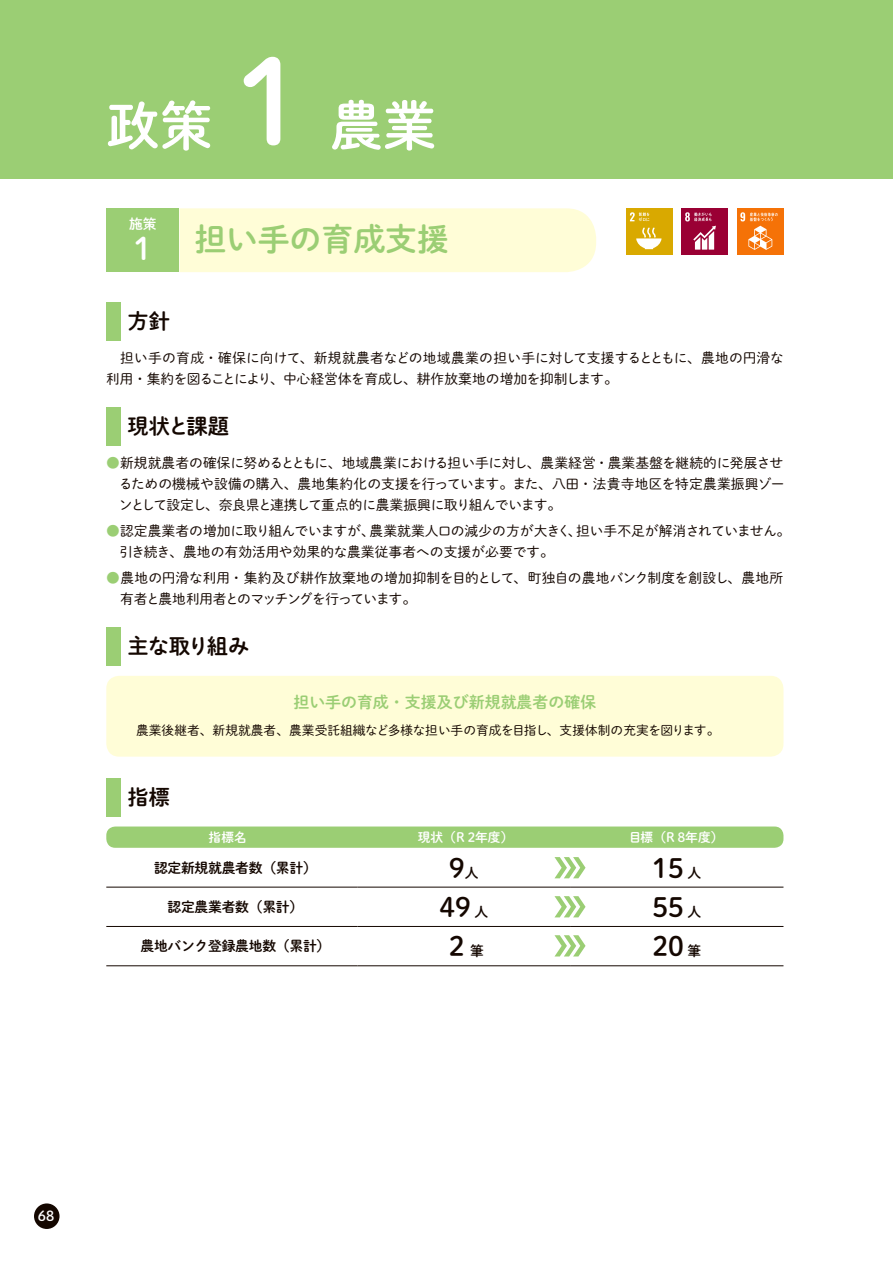
<style>
.page{position:relative;width:893px;height:1263px;background:#fff}
.page>*{position:absolute;margin:0;border:0;box-sizing:border-box;transform-origin:0 0}
.t1{font:117px "Shuei M Go Std B";color:#fff}
.t2{font:53.1px "Shuei M Go Std B";color:#fff}
.t3{font:31.95px "Shuei M Go Std B";color:#9bce74}
.t4{font:30.9px "Shuei M Go Std B";color:#fff}
.t5{font:26.55px "Shuei M Go Std B";color:#140700}
.t6{font:21.3px "Shuei M Go Std B";letter-spacing:-.03em;color:#140700}
.t7{font:15.9px "Shuei M Go Std B";color:#9bce74}
.t8{font:13.8px/21.3px "Shuei M Go Std L";letter-spacing:-.015em;color:#140700}
.t9{font:13.8px "Shuei M Go Std B";letter-spacing:-.02em;color:#140700}
.t10{font:13.8px "Shuei M Go Std B";color:#fff}
.t11{font:12.75px "Shuei M Go Std L";color:#140700}
.t12{font:12.75px "Shuei M Go Std B";color:#fff}
.s1{color:#9bce74}
</style>
<div class="page">
<div style="left:34px;top:1203px;width:26px;height:26px;background:#140700;border-radius:50%"></div>
<div style="left:0;top:0;width:893px;height:179px;background:#9bce74"></div>
<div style="left:179px;top:208px;width:417px;height:64px;background:#fffdd7"></div>
<div style="left:107px;top:208px;width:72px;height:64px;background:#9bce74"></div>
<div style="left:106px;top:302px;width:14px;height:38px;background:#9bce74"></div>
<div style="left:106px;top:407px;width:14px;height:38px;background:#9bce74"></div>
<div style="left:106px;top:627px;width:14px;height:38px;background:#9bce74"></div>
<div style="left:106px;top:676px;width:677px;height:81px;background:#fffdd7;border-radius:13px"></div>
<div style="left:106px;top:778px;width:14px;height:38px;background:#9bce74"></div>
<div style="left:106px;top:826px;width:677px;height:22px;background:#9bce74;border-radius:9px"></div>
<hr style="left:106px;top:887px;width:252px;height:1px;background:#140700">
<hr style="left:358px;top:887px;width:212px;height:1px;background:#140700">
<hr style="left:570px;top:887px;width:213px;height:1px;background:#140700">
<hr style="left:106px;top:926px;width:252px;height:1px;background:#140700">
<hr style="left:358px;top:926px;width:212px;height:1px;background:#140700">
<hr style="left:570px;top:926px;width:213px;height:1px;background:#140700">
<hr style="left:106px;top:965px;width:252px;height:1px;background:#140700">
<hr style="left:358px;top:965px;width:212px;height:1px;background:#140700">
<hr style="left:570px;top:965px;width:213px;height:1px;background:#140700">
<svg style="left:554px;top:857px;width:31px;height:21px"></svg>
<svg style="left:554px;top:896px;width:31px;height:21px"></svg>
<svg style="left:554px;top:935px;width:31px;height:21px"></svg>
<div style="left:681px;top:208px;width:47px;height:47px;background:#9a0034"></div>
<svg style="left:685px;top:212px;width:31px;height:38px"></svg>
<div style="left:737px;top:208px;width:46px;height:47px;background:#f57207"></div>
<svg style="left:740px;top:212px;width:38px;height:38px"></svg>
<div style="left:626px;top:208px;width:47px;height:47px;background:#d9a900"></div>
<svg style="left:636px;top:227px;width:25px;height:22px"></svg>
<svg style="left:630px;top:212px;width:19px;height:9px"></svg>
<h2 class="t2" style="left:107px;top:86px;width:108px">政策</h2>
<h1 class="t1" style="left:213px;top:15px;width:118px">１</h1>
<h2 class="t2" style="left:330px;top:86px;width:108px">農業</h2>
<p class="t10" style="left:129px;top:213px;width:29px">施策</p>
<h3 class="t4" style="left:134px;top:226px;width:20px">1</h3>
<h3 class="t3" style="left:194px;top:216px;width:256px">担い手の育成支援</h3>
<h3 class="t6" style="left:106px;top:305px;width:65px">　方針</h3>
<p class="t8" style="left:106px;top:346px;width:679px;text-indent:14px">担い手の育成・確保に向けて、新規就農者などの地域農業の担い手に対して支援するとともに、農地の円滑な利用・集約を図ることにより、中心経営体を育成し、耕作放棄地の増加を抑制します。</p>
<h3 class="t6" style="left:106px;top:410px;width:124px">　現状と課題</h3>
<p class="t8" style="left:119px;top:452px;width:667px;text-align:justify;text-indent:-12px"><span class="s1">●</span>新規就農者の確保に努めるとともに、地域農業における担い手に対し、農業経営・農業基盤を継続的に発展させるための機械や設備の購入、農地集約化の支援を行っています。また、八田・法貴寺地区を特定農業振興ゾーンとして設定し、奈良県と連携して重点的に農業振興に取り組んでいます。</p>
<p class="t8" style="left:370px;top:520px;width:422px">農業就業人口の減少の方が大きく担い手不足が解消されていません。</p>
<p class="t8" style="left:568px;top:520px;width:15px">、</p>
<p class="t8" style="left:119px;top:520px;width:436px;text-indent:-13px"><span class="s1">●</span>認定農業者の増加に取り組んでいますが、<br>引き続き、農地の有効活用や効果的な農業従事者への支援が必要です。</p>
<p class="t8" style="left:120px;top:566px;width:665px;text-indent:-14px"><span class="s1">●</span>農地の円滑な利用・集約及び耕作放棄地の増加抑制を目的として、町独自の農地バンク制度を創設し、農地所有者と農地利用者とのマッチングを行っています。</p>
<h3 class="t6" style="left:106px;top:630px;width:144px">　主な取り組み</h3>
<p class="t7" style="left:293px;top:691px;width:304px">担い手の育成・支援及び新規就農者の確保</p>
<p class="t11" style="left:123px;top:721px;width:598px">　農業後継者、新規就農者、農業受託組織など多様な担い手の育成を目指し、支援体制の充実を図ります。</p>
<h3 class="t6" style="left:106px;top:781px;width:65px">　指標</h3>
<p class="t12" style="left:209px;top:827px;width:40px">指標名</p>
<p class="t12" style="left:418px;top:827px;width:62px">現状（R２</p>
<p class="t12" style="left:475px;top:827px;width:40px">年度）</p>
<p class="t12" style="left:629px;top:827px;width:61px">目標（R８</p>
<p class="t12" style="left:685px;top:827px;width:40px">年度(</p>
<p class="t9" style="left:154px;top:857px;width:164px">認定新規就農者数（累計）</p>
<h3 class="t5" style="left:444px;top:848px;width:28px">９</h3>
<p class="t9" style="left:465px;top:862px;width:15px">人</p>
<h3 class="t5" style="left:652px;top:848px;width:33px">15</h3>
<p class="t9" style="left:687px;top:862px;width:15px">人</p>
<p class="t9" style="left:168px;top:897px;width:137px">認定農業者数（累計）</p>
<h3 class="t5" style="left:439px;top:887px;width:33px">49</h3>
<p class="t9" style="left:474px;top:901px;width:15px">人</p>
<h3 class="t5" style="left:652px;top:887px;width:33px">55</h3>
<p class="t9" style="left:687px;top:901px;width:15px">人</p>
<p class="t9" style="left:140px;top:936px;width:191px">農地バンク登録農地数（累計）</p>
<h3 class="t5" style="left:444px;top:926px;width:28px">２</h3>
<p class="t9" style="left:470px;top:941px;width:15px">筆</p>
<h3 class="t5" style="left:652px;top:926px;width:33px">20</h3>
<p class="t9" style="left:687px;top:941px;width:15px">筆</p>
<p class="t10" style="left:38px;top:1206px;width:18px">68</p>
</div>
